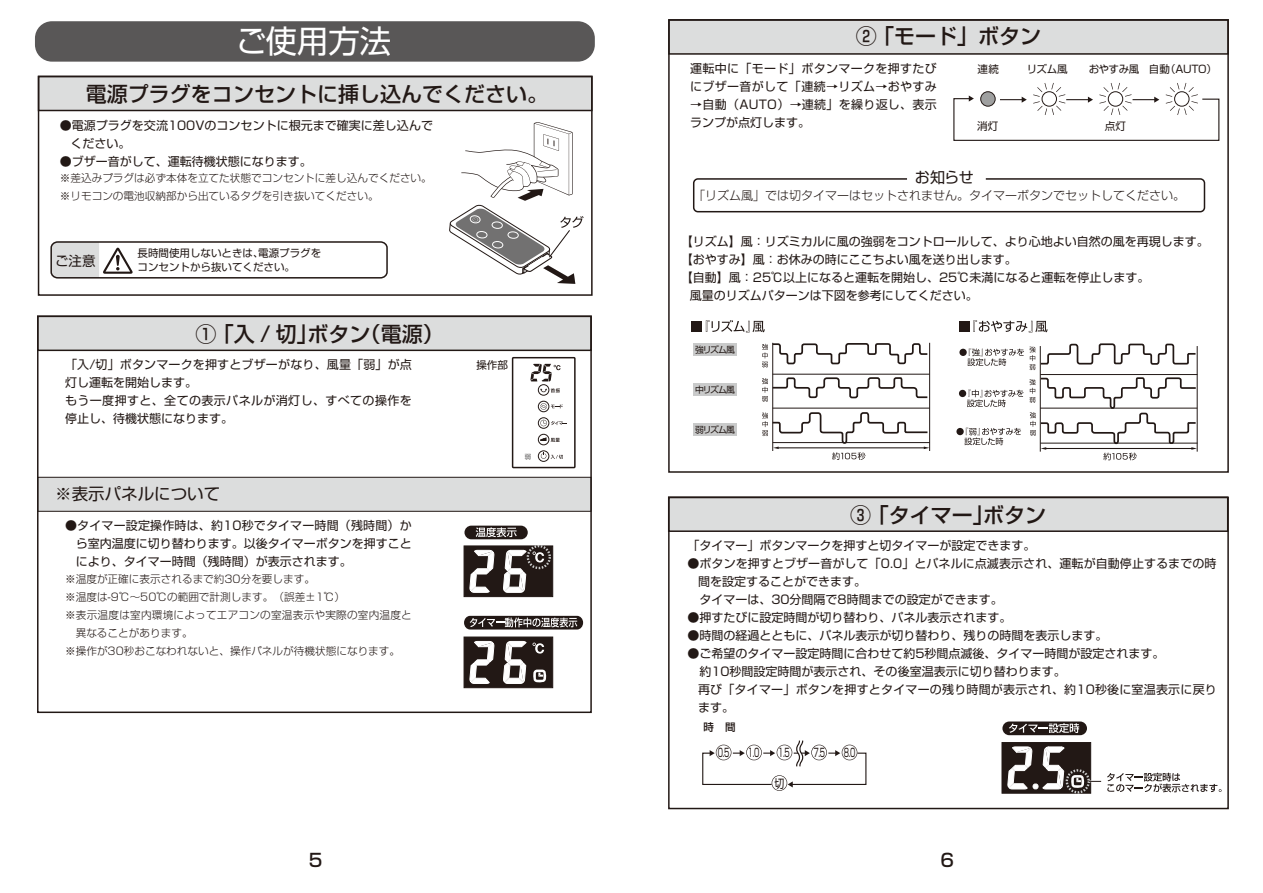
<style>
.page{position:relative;width:1263px;height:893px;background:#fff}
.page>*{position:absolute;margin:0;border:0;box-sizing:border-box;transform-origin:0 0}
.t1{font:31.5px "Shin Go Pro";color:#fff}
.t2{font:500 21px "Shin Go Pro";color:#221815}
.t3{font:500 18px "Shin Go Pro";color:#221815}
.t4{font:16.5px "Shin Go Pro";color:#221815}
.t5{font:15px "Shin Go Pro";color:#221815}
.t6{font:13.5px "Shin Go Pro";color:#221815}
.t7{font:12px/18px "Shin Go Pro";color:#221815}
.t8{font:300 12px "Shin Go Pro";color:#221815}
.t9{font:12px/18px "Shin Go Pro";letter-spacing:.03em;color:#221815}
.t10{font:12px/18px "Shin Go Pro";letter-spacing:.025em;color:#221815}
.t11{font:11.7px "Shin Go Pro";color:#221815;scale:.6 1}
.t12{font:11.7px "Shin Go Pro";color:#221815;scale:.85 1}
.t13{font:300 10.65px/18px "Shin Go Pro";color:#221815}
.t14{font:300 10.65px "Shin Go Pro";letter-spacing:.02em;color:#221815}
.t15{font:10.5px/13.5px "Shin Go Pro";color:#221815}
.t16{font:10.5px "Shin Go Pro";letter-spacing:-.025em;color:#221815}
.t17{font:500 10.5px "Shin Go Pro";color:#221815}
.t18{font:8.85px "Shin Go Pro";letter-spacing:-.115em;color:#221815}
.t19{font:6.45px "Shin Go Pro";color:#595757}
</style>
<div class="page">
<div style="left:35px;top:21px;width:560px;height:41px;background:#595757;border-radius:17px"></div>
<div style="left:50px;top:241px;width:338px;height:38px;border:2px solid #221815;border-radius:6px"></div>
<svg style="left:51px;top:241px;width:82px;height:38px"></svg>
<div style="left:38px;top:76px;width:555px;height:35px;background:#dcdddd;border:2px solid #221815"></div>
<div style="left:38px;top:76px;width:555px;height:220px;border:2px solid #221815"></div>
<svg style="left:449px;top:122px;width:135px;height:162px"></svg>
<div style="left:37px;top:316px;width:555px;height:35px;background:#dcdddd;border:2px solid #221815"></div>
<div style="left:38px;top:477px;width:553px;height:34px;background:#dcdddd;border:1px solid #221815"></div>
<div style="left:37px;top:316px;width:555px;height:397px;border:2px solid #221815"></div>
<div style="left:464px;top:526px;width:64px;height:13px;background:#221815;border-radius:7px"></div>
<svg style="left:476px;top:527px;width:41px;height:10px"></svg>
<div style="left:464px;top:546px;width:89px;height:51px;background:#221815;border:1px solid #221815"></div>
<svg style="left:470px;top:550px;width:24px;height:43px"></svg>
<div style="left:527px;top:545px;width:24px;height:24px;border:2px dashed #c9caca;border-radius:50%"></div>
<svg style="left:503px;top:550px;width:44px;height:43px"></svg>
<svg style="left:464px;top:616px;width:119px;height:13px"></svg>
<svg style="left:470px;top:618px;width:107px;height:9px"></svg>
<div style="left:464px;top:637px;width:89px;height:51px;background:#221815;border:1px solid #221815"></div>
<svg style="left:470px;top:641px;width:24px;height:43px"></svg>
<svg style="left:503px;top:641px;width:44px;height:43px"></svg>
<div style="left:512px;top:357px;width:64px;height:111px;border:2px solid #221815"></div>
<div style="left:538px;top:384px;width:11px;height:12px;border:1px solid #221815;border-radius:50%"></div>
<div style="left:538px;top:401px;width:11px;height:11px;border:1px solid #221815;border-radius:50%"></div>
<div style="left:538px;top:417px;width:11px;height:12px;border:1px solid #221815;border-radius:50%"></div>
<div style="left:538px;top:434px;width:11px;height:11px;border:1px solid #221815;border-radius:50%"></div>
<div style="left:538px;top:450px;width:11px;height:12px;border:1px solid #221815;border-radius:50%"></div>
<svg style="left:530px;top:364px;width:30px;height:17px"></svg>
<svg style="left:540px;top:420px;width:27px;height:6px"></svg>
<svg style="left:541px;top:452px;width:22px;height:7px"></svg>
<svg style="left:540px;top:403px;width:23px;height:7px"></svg>
<svg style="left:540px;top:388px;width:20px;height:5px"></svg>
<svg style="left:540px;top:437px;width:20px;height:5px"></svg>
<div style="left:668px;top:19px;width:561px;height:36px;background:#dcdddd;border:2px solid #221815"></div>
<div style="left:668px;top:19px;width:561px;height:454px;border:2px solid #221815"></div>
<div style="left:693px;top:178px;width:512px;height:34px;border:2px solid #221815;border-radius:4px"></div>
<svg style="left:953px;top:83px;width:267px;height:58px"></svg>
<div style="left:693px;top:343px;width:44px;height:13px;background:#c9caca"></div>
<div style="left:693px;top:383px;width:44px;height:13px;background:#c9caca"></div>
<div style="left:693px;top:423px;width:44px;height:13px;background:#c9caca"></div>
<div style="left:691px;top:321px;width:11px;height:11px;background:#221815"></div>
<svg style="left:706px;top:320px;width:59px;height:12px"></svg>
<hr style="left:772px;top:343px;width:1px;height:108px;background:#221815">
<hr style="left:929px;top:343px;width:1px;height:108px;background:#221815">
<hr style="left:772px;top:374px;width:158px;height:1px;background:#221815">
<hr style="left:772px;top:408px;width:158px;height:1px;background:#221815">
<svg style="left:762px;top:342px;width:166px;height:25px"></svg>
<svg style="left:762px;top:376px;width:166px;height:26px"></svg>
<svg style="left:762px;top:411px;width:167px;height:49px"></svg>
<div style="left:959px;top:321px;width:11px;height:11px;background:#221815"></div>
<svg style="left:973px;top:320px;width:74px;height:12px"></svg>
<div style="left:959px;top:349px;width:8px;height:7px;background:#221815;border-radius:50%"></div>
<div style="left:959px;top:390px;width:7px;height:7px;background:#221815;border-radius:50%"></div>
<svg style="left:967px;top:390px;width:56px;height:17px"></svg>
<div style="left:956px;top:428px;width:8px;height:7px;background:#221815;border-radius:50%"></div>
<svg style="left:964px;top:428px;width:57px;height:17px"></svg>
<hr style="left:1040px;top:346px;width:1px;height:106px;background:#221815">
<hr style="left:1197px;top:346px;width:1px;height:106px;background:#221815">
<hr style="left:1040px;top:374px;width:157px;height:1px;background:#221815">
<svg style="left:967px;top:343px;width:230px;height:27px"></svg>
<svg style="left:1029px;top:376px;width:168px;height:84px"></svg>
<div style="left:669px;top:497px;width:559px;height:34px;background:#dcdddd"></div>
<div style="left:668px;top:496px;width:560px;height:36px;border:2px solid #221815"></div>
<div style="left:668px;top:497px;width:561px;height:312px;border:2px solid #221815"></div>
<div style="left:1002px;top:742px;width:89px;height:51px;background:#221815"></div>
<svg style="left:1007px;top:747px;width:57px;height:43px"></svg>
<div style="left:1066px;top:769px;width:24px;height:24px;border:2px dashed #c9caca;border-radius:50%"></div>
<svg style="left:1107px;top:773px;width:114px;height:19px"></svg>
<div style="left:1002px;top:721px;width:85px;height:14px;background:#221815;border-radius:7px"></div>
<svg style="left:1009px;top:723px;width:70px;height:10px"></svg>
<svg style="left:702px;top:740px;width:165px;height:51px"></svg>
<svg style="left:1070px;top:775px;width:31px;height:14px"></svg>
<h1 class="t1" style="left:236px;top:15px;width:157px">ご使用方法</h1>
<h2 class="t2" style="left:86px;top:77px;width:464px">電源プラグをコンセントに挿し込んでください。</h2>
<p class="t7" style="left:70px;top:115px;width:364px;text-indent:-11px">●電源プラグを交流100Vのコンセントに根元まで確実に差し込んでください。</p>
<p class="t7" style="left:60px;top:151px;width:253px">●ブザー音がして、運転待機状態になります。</p>
<p class="t13" style="left:60px;top:168px;width:374px">※差込みプラグは必ず本体を立てた状態でコンセントに差し込んでください。※リモコンの電池収納部から出ているタグを引き抜いてください。</p>
<p class="t6" style="left:55px;top:250px;width:42px">ご注意</p>
<p class="t15" style="left:138px;top:245px;width:185px">長時間使用しないときは、電源プラグをコンセントから抜いてください。</p>
<h2 class="t2" style="left:195px;top:316px;width:250px">① 「入 / 切」ボタン（電源）</h2>
<p class="t7" style="left:65px;top:354px;width:348px">「入/切」ボタンマークを押すとブザーがなり、風量「弱」が点灯し運転を開始します。<br>もう一度押すと、全ての表示パネルが消灯し、すべての操作を停止し、待機状態になります。</p>
<h3 class="t4" style="left:55px;top:481px;width:166px">※表示パネルについて</h3>
<p class="t7" style="left:76px;top:515px;width:337px;text-align:justify;text-indent:-11px">●タイマー設定操作時は、約10秒でタイマー時間（残時間）から室内温度に切り替わります。以後タイマーボタンを押すことにより、タイマー時間（残時間）が表示されます。</p>
<p class="t13" style="left:65px;top:568px;width:251px">※温度が正確に表示されるまで約30分を要します。</p>
<p class="t13" style="left:65px;top:586px;width:282px">※温度は-9℃～50℃の範囲で計測します。（誤差±1℃）</p>
<p class="t14" style="left:65px;top:606px;width:348px">※表示温度は室内環境によってエアコンの室温表示や実際の室内温度と</p>
<p class="t13" style="left:76px;top:622px;width:118px">異なることがあります。</p>
<p class="t13" style="left:65px;top:640px;width:337px">※操作が30秒おこなわれないと、操作パネルが待機状態になります。</p>
<p class="t15" style="left:476px;top:357px;width:33px">操作部</p>
<p class="t19" style="left:525px;top:451px;width:8px">弱</p>
<h2 class="t2" style="left:856px;top:19px;width:187px">② 「モード」ボタン</h2>
<p class="t9" style="left:690px;top:58px;width:248px">運転中に「モード」ボタンマークを押すたびにブザー音がして「連続→リズム→おやすみ</p>
<p class="t10" style="left:690px;top:94px;width:248px">→自動（AUTO）→連続」を繰り返し、表示ランプが点灯します。</p>
<p class="t15" style="left:978px;top:61px;width:23px">連続</p>
<p class="t15" style="left:1027px;top:61px;width:42px">リズム風</p>
<p class="t16" style="left:1089px;top:60px;width:130px">おやすみ風 自動（AUTO）</p>
<p class="t15" style="left:977px;top:118px;width:23px">消灯</p>
<p class="t15" style="left:1105px;top:118px;width:23px">点灯</p>
<p class="t5" style="left:915px;top:165px;width:61px">お知らせ</p>
<p class="t8" style="left:693px;top:186px;width:493px">「リズム風」では切タイマーはセットされません。タイマーボタンでセットしてください。</p>
<p class="t7" style="left:681px;top:231px;width:529px">【リズム】風：リズミカルに風の強弱をコントロールして、より心地よい自然の風を再現します。</p>
<p class="t7" style="left:681px;top:249px;width:337px">【おやすみ】風：お休みの時にここちよい風を送り出します。</p>
<p class="t7" style="left:681px;top:267px;width:470px">【自動】風：25℃以上になると運転を開始し、25℃未満になると運転を停止します。</p>
<p class="t7" style="left:690px;top:285px;width:289px">風量のリズムパターンは下図を参考にしてください。</p>
<p class="t18" style="left:695px;top:342px;width:41px">強リズム風</p>
<p class="t18" style="left:695px;top:382px;width:41px">中リズム風</p>
<p class="t18" style="left:695px;top:423px;width:41px">弱リズム風</p>
<h2 class="t2" style="left:850px;top:497px;width:197px">③「タイマー」ボタン</h2>
<p class="t7" style="left:687px;top:535px;width:349px">「タイマー」ボタンマークを押すと切タイマーが設定できます。</p>
<p class="t7" style="left:687px;top:553px;width:531px">●ボタンを押すとブザー音がして「0.0」とパネルに点滅表示され、運転が自動停止するまでの時</p>
<p class="t7" style="left:698px;top:571px;width:169px">間を設定することができます。</p>
<p class="t7" style="left:687px;top:589px;width:317px">　タイマーは、30分間隔で8時間までの設定ができます。</p>
<p class="t7" style="left:687px;top:607px;width:325px">●押すたびに設定時間が切り替わり、パネル表示されます。</p>
<p class="t7" style="left:687px;top:625px;width:421px">●時間の経過とともに、パネル表示が切り替わり、残りの時間を表示します。</p>
<p class="t7" style="left:687px;top:643px;width:479px">●ご希望のタイマー設定時間に合わせて約5秒間点滅後、タイマー時間が設定されます。　約10秒間設定時間が表示され、その後室温表示に切り替わります。</p>
<p class="t7" style="left:698px;top:679px;width:520px">再び「タイマー」ボタンを押すとタイマーの残り時間が表示され、約10秒後に室温表示に戻ります。</p>
<p class="t17" style="left:703px;top:719px;width:34px">時　間</p>
<p class="t11" style="left:718px;top:743px;width:21px">0.5</p>
<p class="t11" style="left:748px;top:743px;width:21px">1.0</p>
<p class="t12" style="left:774px;top:774px;width:13px">切</p>
<p class="t11" style="left:778px;top:743px;width:21px">1.5</p>
<p class="t11" style="left:813px;top:743px;width:21px">7.5</p>
<p class="t11" style="left:844px;top:743px;width:21px">8.0</p>
<h3 class="t3" style="left:309px;top:845px;width:15px">5</h3>
<h3 class="t3" style="left:940px;top:845px;width:15px">6</h3>
</div>
